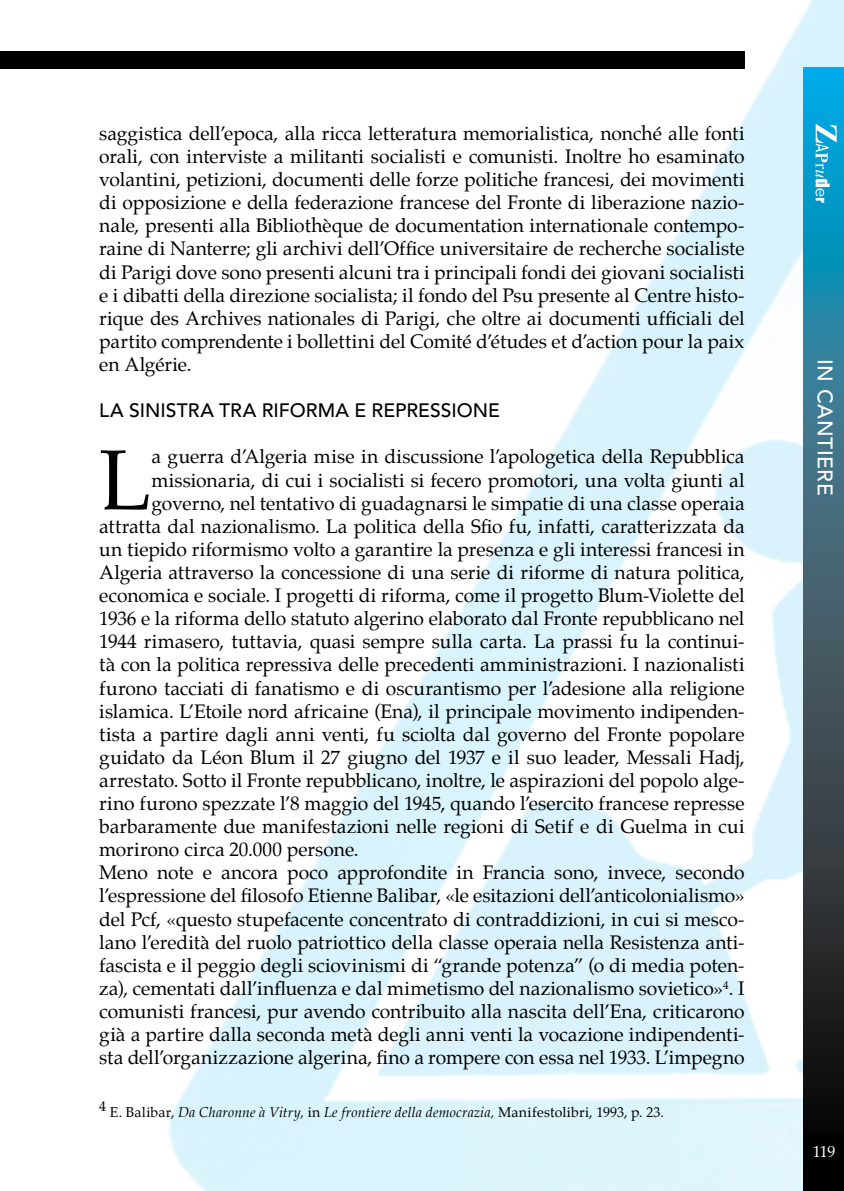
<style>
.page{position:relative;width:844px;height:1191px;background:#fff}
.page>*{position:absolute;margin:0;border:0;box-sizing:border-box;transform-origin:0 0}
.t1{font:85.4px "Palatino";color:#000}
.t2{font:500 21px "Avenir";letter-spacing:.025em;color:#fff}
.t3{font:19.25px/23.1px "Palatino";color:#000;text-align:justify}
.t4{font:500 19.25px "Avenir";color:#000}
.t5{font:15.75px "Palatino";color:#fff}
.t6{font:italic 14px "Palatino";letter-spacing:.015em;color:#000}
.s1{font-style:normal}
</style>
<div class="page">
<img style="left:0;top:0;width:843px;height:1191px">
<svg style="left:803px;top:68px;width:40px;height:1123px;background:#2a596a"></svg>
<div style="left:0;top:51px;width:744px;height:17px;background:#000"></div>
<svg style="left:815px;top:124px;width:21px;height:79px"></svg>
<div style="left:804px;top:1135px;width:39px;height:31px;background:#000"></div>
<p class="t3" style="left:99px;top:122px;width:647px">saggistica dell’epoca, alla ricca letteratura memorialistica, nonché alle fonti orali, con interviste a militanti socialisti e comunisti. Inoltre ho esaminato volantini, petizioni, documenti delle forze politiche francesi, dei movimenti di opposizione e della federazione francese del Fronte di liberazione nazio&shy;nale, presenti alla Bibliothèque de documentation internationale contempo&shy;raine di Nanterre; gli archivi dell’Office universitaire de recherche socialiste di Parigi dove sono presenti alcuni tra i principali fondi dei giovani socialisti e i dibatti della direzione socialista; il fondo del Psu presente al Centre histo&shy;rique des Archives nationales di Parigi, che oltre ai documenti ufficiali del partito comprendente i bollettini del Comité d’études et d’action pour la paix en Algérie.</p>
<p class="t4" style="left:99px;top:399px;width:402px">LA SINISTRA TRA RIFORMA E REPRESSIONE</p>
<h1 class="t1" style="left:99px;top:409px;width:54px">L</h1>
<p class="t3" style="left:151px;top:445px;width:594px">a guerra d’Algeria mise in discussione l’apologetica della Repubblica</p>
<p class="t3" style="left:151px;top:468px;width:594px">missionaria, di cui i socialisti si fecero promotori, una volta giunti al</p>
<p class="t3" style="left:151px;top:491px;width:594px">governo, nel tentativo di guadagnarsi le simpatie di una classe operaia</p>
<p class="t3" style="left:99px;top:514px;width:646px">attratta dal nazionalismo. La politica della Sfio fu, infatti, caratterizzata da</p>
<p class="t3" style="left:99px;top:537px;width:646px">un tiepido riformismo volto a garantire la presenza e gli interessi francesi in</p>
<p class="t3" style="left:99px;top:561px;width:646px">Algeria attraverso la concessione di una serie di riforme di natura politica,</p>
<p class="t3" style="left:99px;top:584px;width:646px">economica e sociale. I progetti di riforma, come il progetto Blum-Violette del</p>
<p class="t3" style="left:99px;top:607px;width:646px">1936 e la riforma dello statuto algerino elaborato dal Fronte repubblicano nel</p>
<p class="t3" style="left:99px;top:630px;width:646px">1944 rimasero, tuttavia, quasi sempre sulla carta. La prassi fu la continui-</p>
<p class="t3" style="left:99px;top:653px;width:646px">tà con la politica repressiva delle precedenti amministrazioni. I nazionalisti</p>
<p class="t3" style="left:99px;top:676px;width:646px">furono tacciati di fanatismo e di oscurantismo per l’adesione alla religione</p>
<p class="t3" style="left:99px;top:699px;width:646px">islamica. L’Etoile nord africaine (Ena), il principale movimento indipenden-</p>
<p class="t3" style="left:99px;top:722px;width:646px">tista a partire dagli anni venti, fu sciolta dal governo del Fronte popolare</p>
<p class="t3" style="left:99px;top:745px;width:646px">guidato da Léon Blum il 27 giugno del 1937 e il suo leader, Messali Hadj,</p>
<p class="t3" style="left:99px;top:768px;width:646px">arrestato. Sotto il Fronte repubblicano, inoltre, le aspirazioni del popolo alge-</p>
<p class="t3" style="left:99px;top:792px;width:646px">rino furono spezzate l’8 maggio del 1945, quando l’esercito francese represse</p>
<p class="t3" style="left:99px;top:815px;width:646px">barbaramente due manifestazioni nelle regioni di Setif e di Guelma in cui</p>
<p class="t3" style="left:99px;top:838px;width:261px">morirono circa 20.000 persone.</p>
<p class="t3" style="left:99px;top:861px;width:646px">Meno note e ancora poco approfondite in Francia sono, invece, secondo</p>
<p class="t3" style="left:99px;top:884px;width:646px">l’espressione del filosofo Etienne Balibar, «le esitazioni dell’anticolonialismo»</p>
<p class="t3" style="left:99px;top:907px;width:646px">del Pcf, «questo stupefacente concentrato di contraddizioni, in cui si mesco-</p>
<p class="t3" style="left:99px;top:930px;width:646px">lano l’eredità del ruolo patriottico della classe operaia nella Resistenza anti-</p>
<p class="t3" style="left:99px;top:953px;width:646px">fascista e il peggio degli sciovinismi di “grande potenza” (o di media poten-</p>
<p class="t3" style="left:99px;top:976px;width:646px">za), cementati dall’influenza e dal mimetismo del nazionalismo sovietico»<sup>4</sup>. I</p>
<p class="t3" style="left:99px;top:999px;width:646px">comunisti francesi, pur avendo contribuito alla nascita dell’Ena, criticarono</p>
<p class="t3" style="left:99px;top:1023px;width:646px">già a partire dalla seconda metà degli anni venti la vocazione indipendenti-</p>
<p class="t3" style="left:99px;top:1046px;width:646px">sta dell’organizzazione algerina, fino a rompere con essa nel 1933. L’impegno</p>
<p class="t6" style="left:99px;top:1100px;width:566px"><sup>4</sup> <span class="s1">E. Balibar,</span> Da Charonne à Vitry, <span class="s1">in</span> Le frontiere della democrazia, <span class="s1">Manifestolibri, 1993, p. 23.</span></p>
<p class="t2" style="left:837px;top:358px;width:138px;rotate:90deg">IN CANTIERE</p>
<p class="t5" style="left:812px;top:1138px;width:24px">119</p>
</div>
